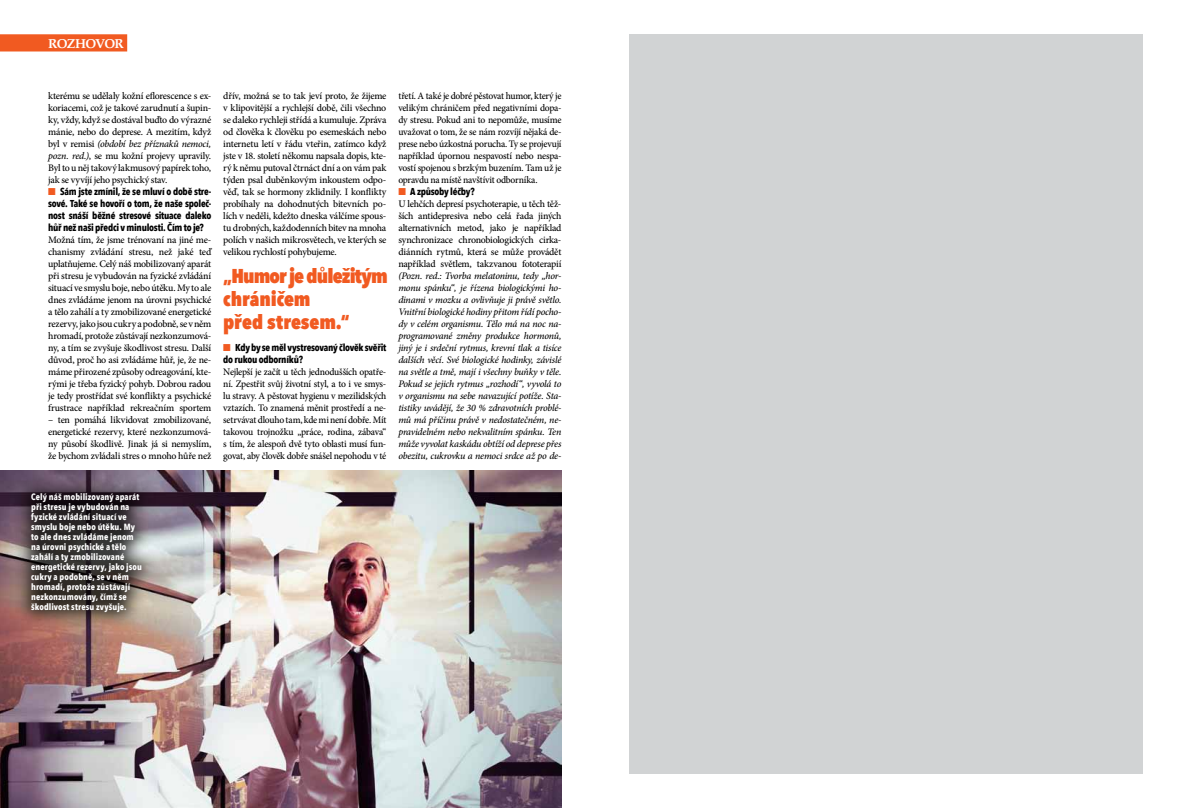
<style>
.page{position:relative;width:1191px;height:808px;background:#fff}
.page>*{position:absolute;margin:0;border:0;box-sizing:border-box;transform-origin:0 0}
.t1{font:800 condensed 20px/23px "Avenir Next LT Pro";letter-spacing:-.005em;color:#f15a21}
.t2{font:700 13px "Palatino CE";letter-spacing:-.055em;color:#fff}
.t3{font:500 10px/12px "Minion Pro";letter-spacing:-.025em;color:#000;text-align:justify}
.t4{font:500 10px/12px "Minion Pro";letter-spacing:-.025em;color:#000;text-align:justify;scale:.96 1}
.t5{font:italic 500 10px/12px "Minion Pro";letter-spacing:-.025em;color:#000;text-align:justify}
.t6{font:700 condensed 10px/12px "Avenir Next LT Pro";letter-spacing:-.025em;color:#000;text-align:justify}
.t7{font:700 condensed 9px/10px "Avenir Next LT Pro";letter-spacing:.01em;color:#fff}
.s1{font-style:italic}
.s2{color:#f15a21}
</style>
<div class="page">
<div style="left:0;top:34px;width:127px;height:17px;background:#f15a21"></div>
<div style="left:629px;top:34px;width:513px;height:740px;background:#d1d3d4"></div>
<img style="left:0;top:471px;width:561px;height:337px">
<div style="left:13px;top:475px;width:146px;height:155px;background:#000;opacity:.75"></div>
<h2 class="t2" style="left:48px;top:36px;width:77px">ROZHOVOR</h2>
<p class="t3" style="left:48px;top:90px;width:165px">kterému se udělaly kožní eflorescence s ex&shy;koriacemi, což je takové zarudnutí a šupin&shy;ky, vždy, když se dostával buďto do výrazné mánie, nebo do deprese. A mezitím, když byl v remisi <span class="s1">(období bez příznaků nemoci, pozn. red.)</span>, se mu kožní projevy upravily.<br>Byl to u něj takový lakmusový papírek toho, jak se vyvíjí jeho psychický stav.</p>
<p class="t6" style="left:48px;top:186px;width:165px"><span class="s2">■</span> Sám jste zmínil, že se mluví o době stre&shy;sové. Také se hovoří o tom, že naše společ&shy;nost snáší běžné stresové situace daleko hůř než naši předci v minulosti. Čím to je?</p>
<p class="t3" style="left:48px;top:234px;width:165px">Možná tím, že jsme trénovaní na jiné me&shy;chanismy zvládání stresu, než jaké teď uplatňujeme. Celý náš mobilizovaný aparát při stresu je vybudován na fyzické zvládání situací ve smyslu boje, nebo útěku. My to ale dnes zvládáme jenom na úrovni psychické a tělo zahálí a ty zmobilizované energetické rezervy, jako jsou cukry a podobně, se v něm hromadí, protože zůstávají nezkonzumová&shy;ny, a tím se zvyšuje škodlivost stresu. Další důvod, proč ho asi zvládáme hůř, je, že ne&shy;máme přirozené způsoby odreagování, kte&shy;rými je třeba fyzický pohyb. Dobrou radou je tedy prostřídat své konflikty a psychické frustrace například rekreačním sportem</p>
<p class="t3" style="left:48px;top:414px;width:165px">– ten pomáhá likvidovat zmobilizované, energetické rezervy, které nezkonzumová&shy;ny působí škodlivě. Jinak já si nemyslím, že bychom zvládali stres o mnoho hůře než</p>
<p class="t3" style="left:223px;top:90px;width:165px">dřív, možná se to tak jeví proto, že žijeme v klipovitější a rychlejší době, čili všechno se daleko rychleji střídá a kumuluje. Zpráva od člověka k člověku po esemeskách nebo internetu letí v řádu vteřin, zatímco když jste v 18. století někomu napsala dopis, kte&shy;rý k němu putoval čtrnáct dní a on vám pak týden psal duběnkovým inkoustem odpo&shy;věď, tak se hormony zklidnily. I konflikty probíhaly na dohodnutých bitevních po&shy;lích v neděli, kdežto dneska válčíme spous&shy;tu drobných, každodenních bitev na mnoha polích v našich mikrosvětech, ve kterých se velikou rychlostí pohybujeme.</p>
<h1 class="t1" style="left:223px;top:264px;width:166px">„Humor je důležitým chráničem<br>před stresem.“</h1>
<p class="t6" style="left:223px;top:342px;width:164px"><span class="s2">■</span> Kdy by se měl vystresovaný člověk svěřit do rukou odborníků?</p>
<p class="t4" style="left:223px;top:366px;width:171px">Nejlepší je začít u těch jednodušších opatře&shy;ní. Zpestřit svůj životní styl, a to i ve smys&shy;lu stravy. A pěstovat hygienu v mezilidských vztazích. To znamená měnit prostředí a ne&shy;setrvávat dlouho tam, kde mi není dobře. Mít takovou trojnožku „práce, rodina, zábava“ s tím, že alespoň dvě tyto oblasti musí fun&shy;govat, aby člověk dobře snášel nepohodu v té</p>
<p class="t4" style="left:398px;top:90px;width:171px">třetí. A také je dobré pěstovat humor, který je velikým chráničem před negativními dopa&shy;dy stresu. Pokud ani to nepomůže, musíme uvažovat o tom, že se nám rozvíjí nějaká de&shy;prese nebo úzkostná porucha. Ty se projevují například úpornou nespavostí nebo nespa&shy;vostí spojenou s brzkým buzením. Tam už je opravdu na místě navštívit odborníka.</p>
<p class="t6" style="left:398px;top:186px;width:78px"><span class="s2">■</span> A způsoby léčby?</p>
<p class="t3" style="left:398px;top:198px;width:165px">U lehčích depresí psychoterapie, u těch těž&shy;ších antidepresiva nebo celá řada jiných alternativních metod, jako je například synchronizace chronobiologických cirka&shy;diánních rytmů, která se může provádět například světlem, takzvanou fototerapií</p>
<p class="t5" style="left:398px;top:270px;width:165px">(Pozn. red.: Tvorba melatoninu, tedy „hor&shy;monu spánku“, je řízena biologickými ho&shy;dinami v mozku a ovlivňuje ji právě světlo.<br>Vnitřní biologické hodiny přitom řídí pocho&shy;dy v celém organismu. Tělo má na noc na&shy;programované změny produkce hormonů, jiný je i srdeční rytmus, krevní tlak a tisíce dalších věcí. Své biologické hodinky, závislé na světle a tmě, mají i všechny buňky v těle.<br>Pokud se jejich rytmus „rozhodí“, vyvolá to v organismu na sebe navazující potíže. Sta&shy;tistiky uvádějí, že 30 % zdravotních problé&shy;mů má příčinu právě v nedostatečném, ne&shy;pravidelném nebo nekvalitním spánku. Ten může vyvolat kaskádu obtíží od deprese přes obezitu, cukrovku a nemoci srdce až po de-</p>
<p class="t7" style="left:31px;top:492px;width:112px">Celý náš mobilizovaný aparát při stresu je vybudován na fyzické zvládání situací ve smyslu boje nebo útěku. My to ale dnes zvládáme jenom na úrovni psychické a tělo zahálí a ty zmobilizované energetické rezervy, jako jsou cukry a podobně, se v něm hromadí, protože zůstávají nezkonzumovány, čímž se škodlivost stresu zvyšuje.</p>
</div>
